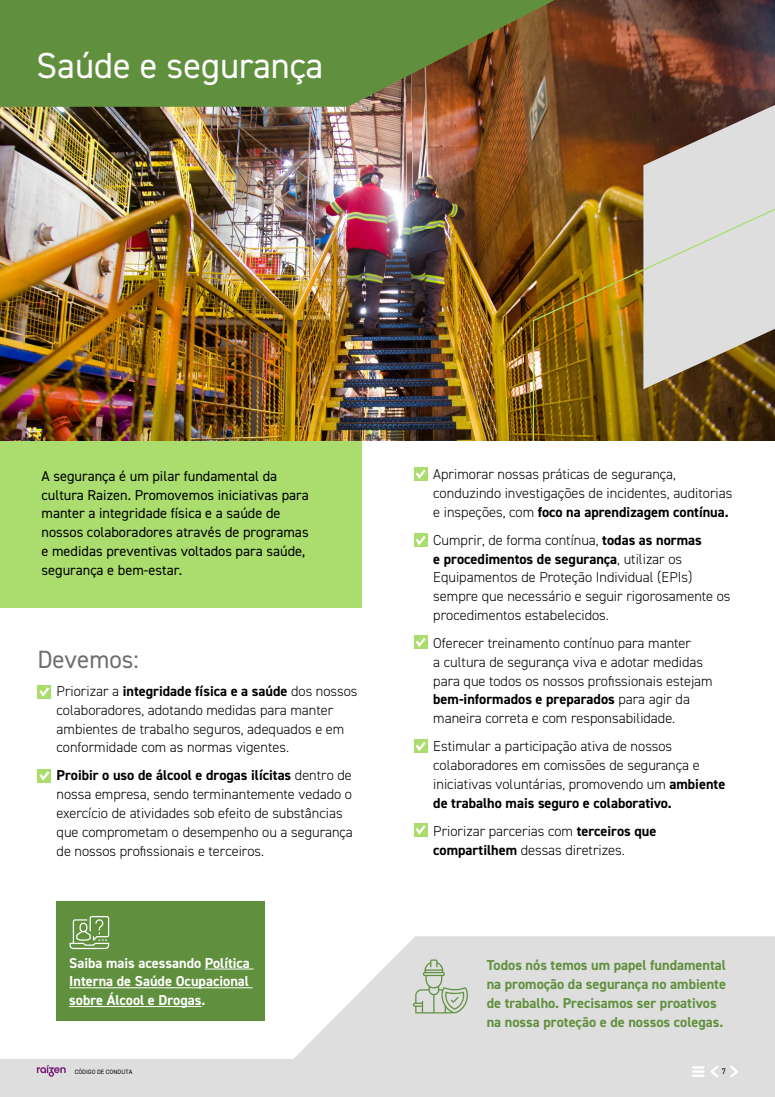
<style>
.page{position:relative;width:775px;height:1097px;background:#fff}
.page>*{position:absolute;margin:0;border:0;box-sizing:border-box;transform-origin:0 0}
.t1{font:36.25px "DIN2014";color:#fff}
.t2{font:25px "DIN2014";color:#6e6e6e}
.t3{font:300 14.38px/18.8px "DIN2014";color:#000}
.t4{font:14.38px/18.8px "DIN2014";color:#000}
.t5{font:700 14.38px/18.8px "DIN2014";color:#60903e}
.t6{font:700 14.38px/18.8px "DIN2014";color:#fff;text-align:justify}
.t7{font:8.12px "DIN2014";color:#000}
.t8{font:6.25px "DIN2014";letter-spacing:.01em;color:#000}
.s1{font-weight:700}
</style>
<div class="page">
<div style="left:0;top:1059px;width:775px;height:37px;background:#dedede"></div>
<svg style="left:37px;top:1065px;width:29px;height:11px"></svg>
<svg style="left:294px;top:936px;width:481px;height:123px;fill:#dedede"></svg>
<img style="left:0;top:0;width:775px;height:441px">
<svg style="left:0;top:0;width:555px;height:107px;fill:#60903e"></svg>
<img style="left:532px;top:17px;width:243px;height:424px">
<div style="left:0;top:441px;width:362px;height:166px;background:#aadd6d"></div>
<svg style="left:37px;top:685px;width:14px;height:13px"></svg>
<svg style="left:414px;top:467px;width:14px;height:14px"></svg>
<svg style="left:414px;top:533px;width:14px;height:14px"></svg>
<svg style="left:414px;top:635px;width:14px;height:14px"></svg>
<svg style="left:414px;top:739px;width:14px;height:14px"></svg>
<svg style="left:414px;top:823px;width:14px;height:13px"></svg>
<svg style="left:37px;top:769px;width:14px;height:13px"></svg>
<svg style="left:412px;top:959px;width:58px;height:54px"></svg>
<div style="left:57px;top:901px;width:208px;height:119px;background:#60903e"></div>
<hr style="left:205px;top:968px;width:49px;height:1px;background:#fff">
<hr style="left:69px;top:987px;width:184px;height:1px;background:#fff">
<hr style="left:69px;top:1006px;width:133px;height:1px;background:#fff">
<svg style="left:69px;top:916px;width:41px;height:33px"></svg>
<svg style="left:692px;top:1066px;width:13px;height:11px"></svg>
<svg style="left:710px;top:1066px;width:8px;height:12px"></svg>
<svg style="left:730px;top:1066px;width:8px;height:12px"></svg>
<h1 class="t1" style="left:37px;top:42px;width:288px">Saúde e segurança</h1>
<p class="t4" style="left:41px;top:466px;width:269px">A segurança é um pilar fundamental da cultura Raizen. Promovemos iniciativas para manter a integridade física e a saúde de nossos colaboradores através de programas e medidas preventivas voltados para saúde, segurança e bem-estar.</p>
<h2 class="t2" style="left:38px;top:643px;width:103px">Devemos:</h2>
<p class="t3" style="left:57px;top:681px;width:302px">Priorizar a <span class="s1">integridade física e a saúde</span> dos nossos colaboradores, adotando medidas para manter ambientes de trabalho seguros, adequados e em conformidade com as normas vigentes.</p>
<p class="t3" style="left:57px;top:766px;width:298px"><span class="s1">Proibir o uso de álcool e drogas ilícitas</span> dentro de nossa empresa, sendo terminantemente vedado o exercício de atividades sob efeito de substâncias que comprometam o desempenho ou a segurança de nossos profissionais e terceiros.</p>
<p class="t6" style="left:69px;top:952px;width:182px">Saiba mais acessando Política Interna de Saúde Ocupacional sobre Álcool e Drogas.</p>
<p class="t3" style="left:433px;top:465px;width:301px">Aprimorar nossas práticas de segurança, conduzindo investigações de incidentes, auditorias e inspeções, com <span class="s1">foco na aprendizagem contínua.</span></p>
<p class="t3" style="left:433px;top:530px;width:299px">Cumprir, de forma contínua, <span class="s1">todas as normas<br>e procedimentos de segurança</span>, utilizar os Equipamentos de Proteção Individual (EPIs) sempre que necessário e seguir rigorosamente os procedimentos estabelecidos.</p>
<p class="t3" style="left:433px;top:633px;width:281px">Oferecer treinamento contínuo para manter<br>a cultura de segurança viva e adotar medidas para que todos os nossos profissionais estejam <span class="s1">bem-informados e preparados</span> para agir da maneira correta e com responsabilidade.</p>
<p class="t3" style="left:433px;top:737px;width:294px">Estimular a participação ativa de nossos colaboradores em comissões de segurança e iniciativas voluntárias, promovendo um <span class="s1">ambiente de trabalho mais seguro e colaborativo.</span></p>
<p class="t3" style="left:433px;top:821px;width:225px">Priorizar parcerias com <span class="s1">terceiros que compartilhem</span> dessas diretrizes.</p>
<p class="t5" style="left:487px;top:955px;width:241px">Todos nós temos um papel fundamental na promoção da segurança no ambiente de trabalho. Precisamos ser proativos na nossa proteção e de nossos colegas.</p>
<p class="t8" style="left:75px;top:1067px;width:59px">CÓDIGO DE CONDUTA</p>
<p class="t7" style="left:722px;top:1065px;width:6px">7</p>
</div>
